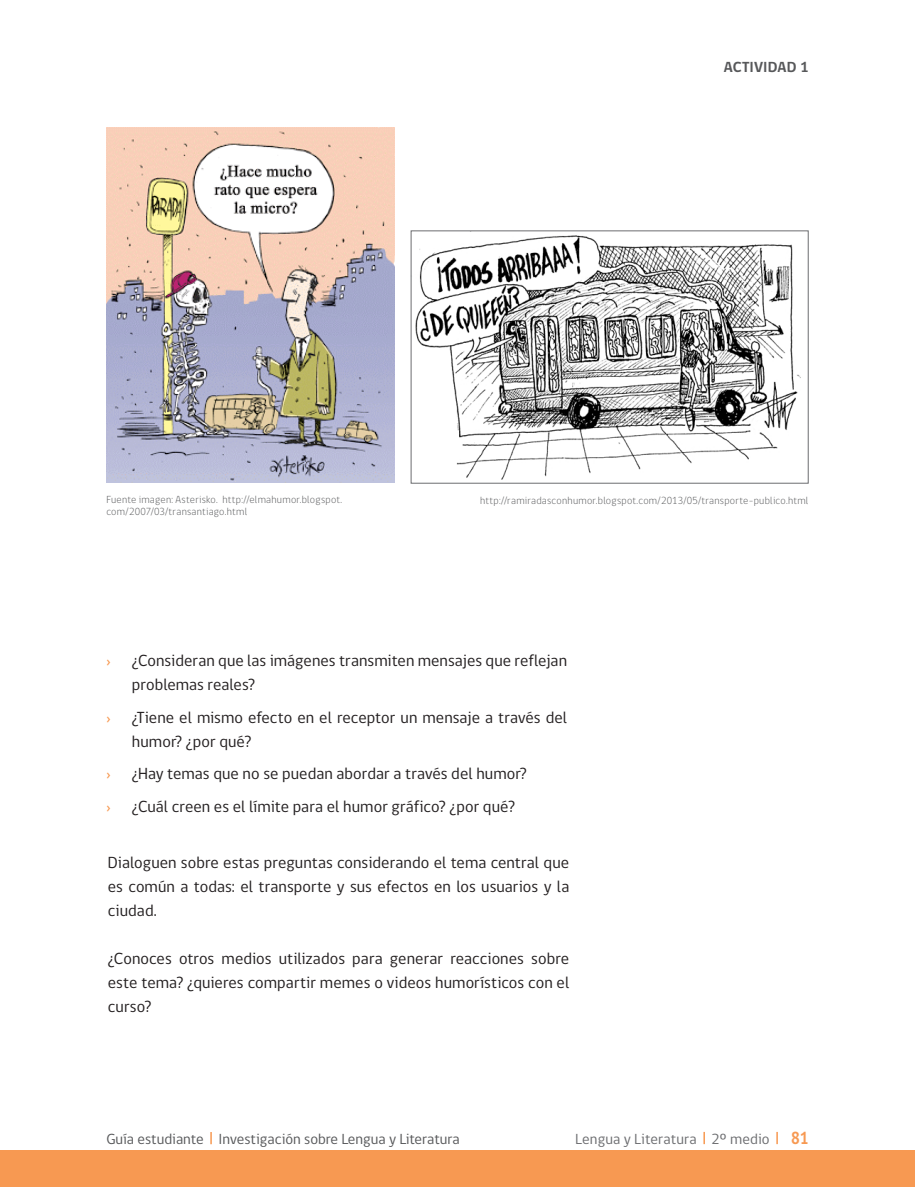
<style>
.page{position:relative;width:915px;height:1187px;background:#fff}
.page>*{position:absolute;margin:0;border:0;box-sizing:border-box;transform-origin:0 0}
.texto_gral_2_columna{font:16.5px/24px "gob CL";letter-spacing:.005em;color:#231f20;text-align:justify}
.punteo_viñeta_col_iz{font:16.5px/24px "gob CL";letter-spacing:.005em;color:#231f20}
.punteo_viñeta_col_iz-2{font:16.5px "gob CL";color:#f79952}
.t1{font:15px "gob CL";color:#57585a}
.t2{font:15px "gob CL";letter-spacing:.01em;color:#6c6d70}
.titulos{font:700 15px "gob CL";letter-spacing:.005em;color:#57585a}
.t3{font:300 10.5px/12px "gob CL";letter-spacing:.025em;color:#57585a}
.s1{font-weight:700;font-size:18px;color:#f79952}
</style>
<div class="page">
<hr style="left:0;top:1149px;width:1px;height:37px;background:#f79952">
<div style="left:0;top:1150px;width:914px;height:36px;background:#f79952"></div>
<svg style="left:210px;top:1132px;width:2px;height:12px"></svg>
<img style="left:106px;top:128px;width:288px;height:354px">
<img style="left:411px;top:235px;width:396px;height:249px">
<div style="left:410px;top:230px;width:398px;height:253px;border:1px solid #6c6d70"></div>
<p class="titulos" style="left:723px;top:57px;width:86px">ACTIVIDAD 1</p>
<p class="t3" style="left:106px;top:494px;width:237px">Fuente imagen: Asterisko. http://elmahumor.blogspot. com/2007/03/transantiago.html</p>
<p class="t3" style="left:480px;top:495px;width:330px">http://ramiradasconhumor.blogspot.com/2013/05/transporte-publico.html</p>
<p class="punteo_viñeta_col_iz-2" style="left:106px;top:649px;width:6px">›</p>
<p class="punteo_viñeta_col_iz" style="left:132px;top:649px;width:436px">¿Consideran que las imágenes transmiten mensajes que reflejan problemas reales?</p>
<p class="punteo_viñeta_col_iz-2" style="left:106px;top:705px;width:6px">›</p>
<p class="punteo_viñeta_col_iz" style="left:132px;top:705px;width:436px">¿Tiene el mismo efecto en el receptor un mensaje a través del humor? ¿por qué?</p>
<p class="punteo_viñeta_col_iz-2" style="left:106px;top:762px;width:6px">›</p>
<p class="punteo_viñeta_col_iz" style="left:132px;top:762px;width:396px">¿Hay temas que no se puedan abordar a través del humor?</p>
<p class="punteo_viñeta_col_iz-2" style="left:106px;top:794px;width:6px">›</p>
<p class="punteo_viñeta_col_iz" style="left:132px;top:794px;width:384px">¿Cuál creen es el límite para el humor gráfico? ¿por qué?</p>
<p class="texto_gral_2_columna" style="left:108px;top:851px;width:463px">Dialoguen sobre estas preguntas considerando el tema central que es común a todas: el transporte y sus efectos en los usuarios y la ciudad.</p>
<p class="texto_gral_2_columna" style="left:108px;top:947px;width:463px">¿Conoces otros medios utilizados para generar reacciones sobre este tema? ¿quieres compartir memes o videos humorísticos con el curso?</p>
<p class="t1" style="left:106px;top:1128px;width:355px">Guía estudiante Investigación sobre Lengua y Literatura</p>
<p class="t2" style="left:575px;top:1128px;width:235px">Lengua y Literatura 2º medio <span class="s1">81</span></p>
</div>
